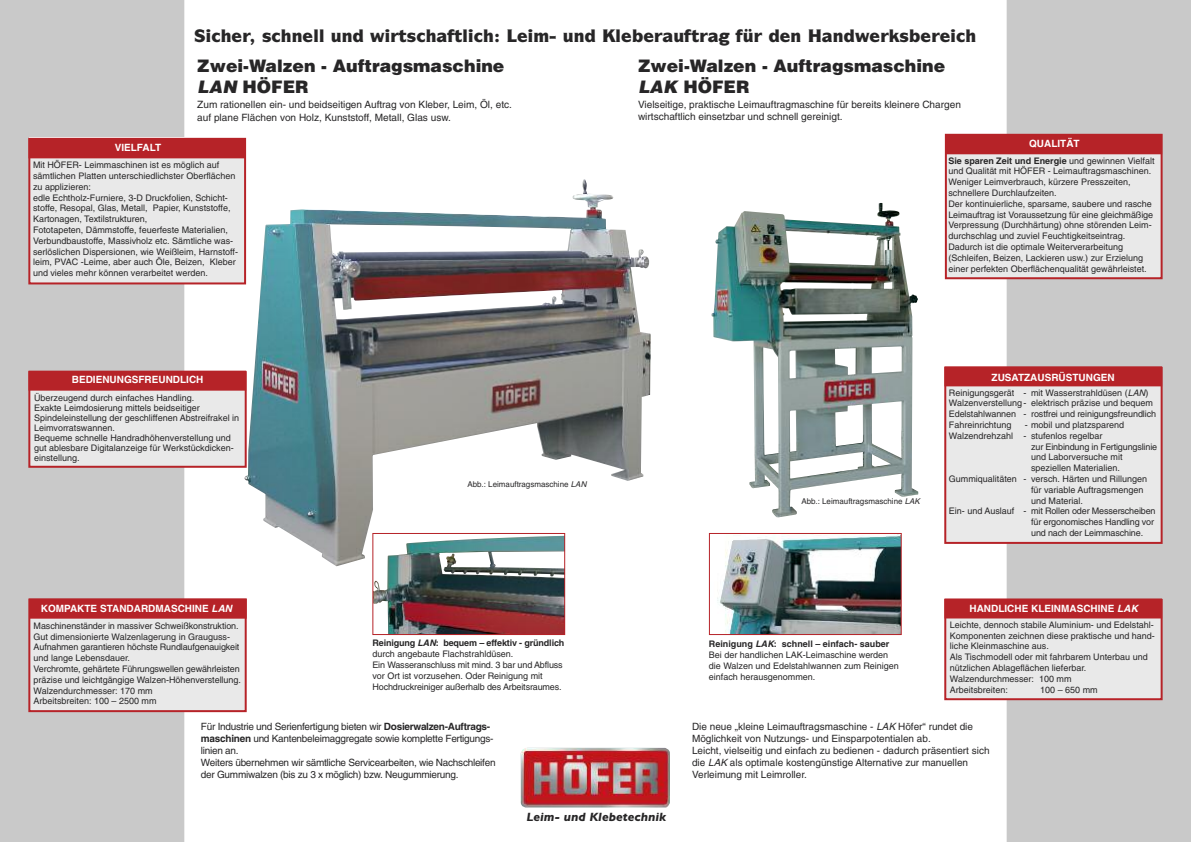
<style>
.page{position:relative;width:1191px;height:842px;background:#fff}
.page>*{position:absolute;margin:0;border:0;box-sizing:border-box;transform-origin:0 0}
.t1{font:17.3px "Antalya";letter-spacing:.025em;color:#272627}
.t2{font:900 17.3px/20.7px "Helvetica";color:#272627}
.t3{font:italic 700 12.1px "Gill Sans";color:#272627}
.t4{font:10.1px/12.1px "Helvetica";color:#272627}
.t5{font:10px/12px "Helvetica";color:#272627}
.t6{font:10px/12px "Helvetica";letter-spacing:-.025em;color:#272627}
.t7{font:700 10px "Helvetica";color:#fff}
.t8{font:9px/10.8px "Helvetica";color:#272627}
.t9{font:8px "Helvetica";color:#272627}
.s1{font-style:italic}
.s2{font-weight:700}
.s3{font-weight:700;font-style:italic}
</style>
<div class="page">
<div style="left:0;top:0;width:184px;height:842px;background:#c9c9c9"></div>
<img style="left:244px;top:179px;width:407px;height:387px">
<div style="left:30px;top:140px;width:214px;height:142px;background:#e9e9e9"></div>
<div style="left:28px;top:138px;width:218px;height:146px;border:2px solid #b62328"></div>
<div style="left:29px;top:138px;width:217px;height:20px;background:#b62328"></div>
<div style="left:30px;top:373px;width:215px;height:93px;background:#e9e9e9"></div>
<div style="left:28px;top:371px;width:219px;height:97px;border:2px solid #b62328"></div>
<div style="left:29px;top:371px;width:217px;height:20px;background:#b62328"></div>
<div style="left:30px;top:603px;width:215px;height:107px;background:#e9e9e9"></div>
<div style="left:28px;top:598px;width:219px;height:114px;border:2px solid #b62328"></div>
<div style="left:29px;top:599px;width:218px;height:20px;background:#b62328"></div>
<img style="left:374px;top:536px;width:189px;height:97px">
<div style="left:372px;top:533px;width:193px;height:102px;border:1px solid #b62328"></div>
<div style="left:1006px;top:0;width:185px;height:842px;background:#c9c9c9"></div>
<img style="left:734px;top:203px;width:184px;height:314px">
<div style="left:947px;top:136px;width:213px;height:141px;background:#e9e9e9"></div>
<div style="left:945px;top:134px;width:217px;height:145px;border:2px solid #b62328"></div>
<div style="left:945px;top:134px;width:217px;height:20px;background:#b62328"></div>
<div style="left:946px;top:369px;width:214px;height:173px;background:#e9e9e9"></div>
<div style="left:944px;top:367px;width:218px;height:177px;border:2px solid #b62328"></div>
<div style="left:944px;top:366px;width:218px;height:20px;background:#b62328"></div>
<div style="left:946px;top:601px;width:214px;height:97px;background:#e9e9e9"></div>
<div style="left:944px;top:599px;width:218px;height:101px;border:2px solid #b62328"></div>
<div style="left:944px;top:598px;width:218px;height:20px;background:#b62328"></div>
<img style="left:717px;top:535px;width:182px;height:98px">
<div style="left:709px;top:533px;width:192px;height:102px;border:1px solid #b62328"></div>
<img style="left:521px;top:748px;width:149px;height:59px">
<p class="t7" style="left:115px;top:144px;width:48px">VIELFALT</p>
<h1 class="t1" style="left:194px;top:26px;width:783px">Sicher, schnell und wirtschaftlich: Leim- und Kleberauftrag für den Handwerksbereich</h1>
<h1 class="t2" style="left:197px;top:56px;width:309px">Zwei-Walzen - Auftragsmaschine<br><span class="s1">LAN</span> HÖFER</h1>
<p class="t4" style="left:197px;top:100px;width:316px">Zum rationellen ein- und beidseitigen Auftrag von Kleber, Leim, Öl, etc. auf plane Flächen von Holz, Kunststoff, Metall, Glas usw.</p>
<h1 class="t2" style="left:638px;top:55px;width:309px">Zwei-Walzen - Auftragsmaschine<br><span class="s1">LAK</span> HÖFER</h1>
<p class="t4" style="left:638px;top:99px;width:324px">Vielseitige, praktische Leimauftragmaschine für bereits kleinere Chargen wirtschaftlich einsetzbar und schnell gereinigt.</p>
<p class="t7" style="left:1029px;top:140px;width:52px">QUALITÄT</p>
<p class="t8" style="left:33px;top:160px;width:206px">Mit HÖFER- Leimmaschinen ist es möglich auf sämtlichen Platten unterschiedlichster Oberflächen zu applizieren:<br>edle Echtholz-Furniere, 3-D Druckfolien, Schicht&shy;stoffe, Resopal, Glas, Metall, Papier, Kunststoffe, Kartonagen, Textilstrukturen,<br>Fototapeten, Dämmstoffe, feuerfeste Materialien, Verbundbaustoffe, Massivholz etc. Sämtliche was&shy;serlöslichen Dispersionen, wie Weißleim, Harnstoff&shy;leim, PVAC -Leime, aber auch Öle, Beizen, Kleber und vieles mehr können verarbeitet werden.</p>
<p class="t8" style="left:948px;top:156px;width:208px"><span class="s2">Sie sparen Zeit und Energie</span> und gewinnen Vielfalt und Qualität mit HÖFER - Leimauftragsmaschinen.<br>Weniger Leimverbrauch, kürzere Presszeiten, schnellere Durchlaufzeiten.<br>Der kontinuierliche, sparsame, saubere und rasche Leimauftrag ist Voraussetzung für eine gleichmäßige Verpressung (Durchhärtung) ohne störenden Leim&shy;durchschlag und zuviel Feuchtigkeitseintrag.<br>Dadurch ist die optimale Weiterverarbeitung (Schleifen, Beizen, Lackieren usw.) zur Erzielung einer perfekten Oberflächenqualität gewährleistet.</p>
<p class="t7" style="left:72px;top:376px;width:133px">BEDIENUNGSFREUNDLICH</p>
<p class="t8" style="left:34px;top:393px;width:207px;line-height:10px">Überzeugend durch einfaches Handling.<br>Exakte Leimdosierung mittels beidseitiger Spindeleinstellung der geschliffenen Abstreifrakel in Leimvorratswannen.<br>Bequeme schnelle Handradhöhenverstellung und gut ablesbare Digitalanzeige für Werkstückdicken&shy;einstellung.</p>
<p class="t9" style="left:467px;top:481px;width:121px">Abb.: Leimauftragsmaschine <span class="s1">LAN</span></p>
<p class="t9" style="left:801px;top:499px;width:120px">Abb.: Leimauftragsmaschine <span class="s1">LAK</span></p>
<p class="t7" style="left:991px;top:373px;width:125px">ZUSATZAUSRÜSTUNGEN</p>
<p class="t8" style="left:949px;top:388px;width:209px">Reinigungsgerät - mit Wasserstrahldüsen (<span class="s1">LAN</span>)<br>Walzenverstellung - elektrisch präzise und bequem Edelstahlwannen - rostfrei und reinigungsfreundlich Fahreinrichtung</p>
<p class="t8" style="left:1024px;top:420px;width:101px">- mobil und platzsparend</p>
<p class="t8" style="left:949px;top:431px;width:155px">Walzendrehzahl - stufenlos regelbar</p>
<p class="t8" style="left:1031px;top:442px;width:128px">zur Einbindung in Fertigungslinie</p>
<p class="t8" style="left:1031px;top:453px;width:93px">und Laborversuche mit</p>
<p class="t8" style="left:1031px;top:464px;width:90px">speziellen Materialien.</p>
<p class="t8" style="left:949px;top:474px;width:200px">Gummiqualitäten - versch. Härten und Rillungen</p>
<p class="t8" style="left:1031px;top:485px;width:114px">für variable Auftragsmengen</p>
<p class="t8" style="left:1031px;top:496px;width:53px">und Material.</p>
<p class="t8" style="left:949px;top:507px;width:208px">Ein- und Auslauf - mit Rollen oder Messerscheiben</p>
<p class="t8" style="left:1031px;top:518px;width:124px">für ergonomisches Handling vor</p>
<p class="t8" style="left:1031px;top:528px;width:113px">und nach der Leimmaschine.</p>
<p class="t7" style="left:41px;top:605px;width:193px">KOMPAKTE STANDARDMASCHINE <span class="s1">LAN</span></p>
<p class="t8" style="left:34px;top:621px;width:209px">Maschinenständer in massiver Schweißkonstruktion.<br>Gut dimensionierte Walzenlagerung in Grauguss-Aufnahmen garantieren höchste Rundlaufgenauigkeit und lange Lebensdauer.<br>Verchromte, gehärtete Führungswellen gewährleisten präzise und leichtgängige Walzen-Höhenverstellung.<br>Walzendurchmesser: 170 mm<br>Arbeitsbreiten: 100 – 2500 mm</p>
<p class="t8" style="left:372px;top:639px;width:193px"><span class="s2">Reinigung</span> <span class="s3">LAN</span><span class="s2">: bequem – effektiv - gründlich </span>durch angebaute Flachstrahldüsen.<br>Ein Wasseranschluss mit mind. 3 bar und Abfluss vor Ort ist vorzusehen. Oder Reinigung mit Hochdruckreiniger außerhalb des Arbeitsraumes.</p>
<p class="t6" style="left:201px;top:722px;width:296px">Für Industrie und Serienfertigung bieten wir <span class="s2">Dosierwalzen-Auftrags&shy;maschinen</span> und Kantenbeleimaggregate sowie komplette Fertigungs&shy;linien an.<br>Weiters übernehmen wir sämtliche Servicearbeiten, wie Nachschleifen der Gummiwalzen (bis zu 3 x möglich) bzw. Neugummierung.</p>
<h2 class="t3" style="left:526px;top:810px;width:141px">Leim- und Klebetechnik</h2>
<p class="t8" style="left:709px;top:639px;width:191px"><span class="s2">Reinigung</span> <span class="s3">LAK</span><span class="s2">: schnell – einfach- sauber </span>Bei der handlichen LAK-Leimaschine werden die Walzen und Edelstahlwannen zum Reinigen einfach herausgenommen.</p>
<p class="t7" style="left:969px;top:605px;width:170px">HANDLICHE KLEINMASCHINE <span class="s1">LAK</span></p>
<p class="t8" style="left:950px;top:620px;width:206px">Leichte, dennoch stabile Aluminium- und Edelstahl-Komponenten zeichnen diese praktische und hand&shy;liche Kleinmaschine aus.<br>Als Tischmodell oder mit fahrbarem Unterbau und nützlichen Ablageflächen lieferbar.<br>Walzendurchmesser: 100 mm<br>Arbeitsbreiten:</p>
<p class="t8" style="left:1040px;top:685px;width:59px">100 – 650 mm</p>
<p class="t5" style="left:692px;top:722px;width:299px">Die neue „kleine Leimauftragsmaschine - <span class="s1">LAK</span> Höfer“ rundet die Möglichkeit von Nutzungs- und Einsparpotentialen ab.<br>Leicht, vielseitig und einfach zu bedienen - dadurch präsentiert sich die <span class="s1">LAK</span> als optimale kostengünstige Alternative zur manuellen Verleimung mit Leimroller.</p>
</div>
